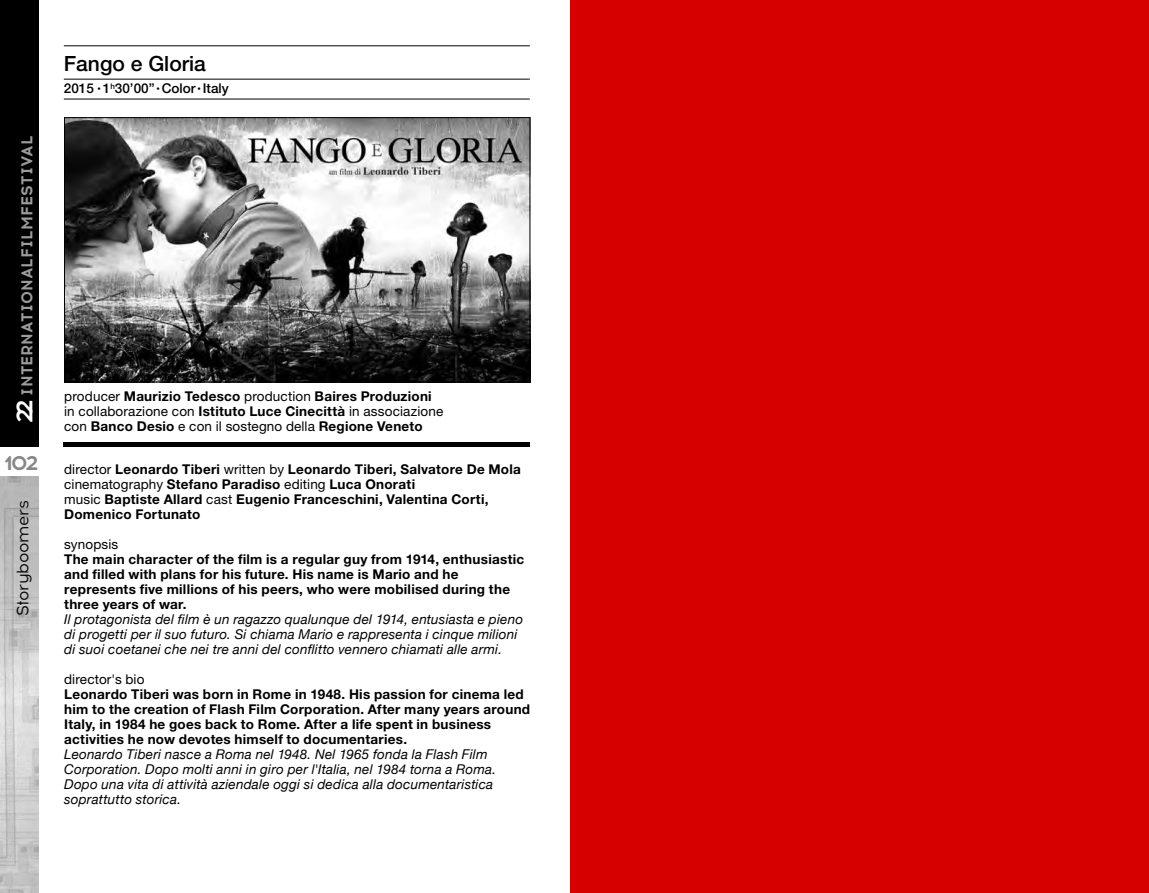
<style>
.page{position:relative;width:1149px;height:893px;background:#fff}
.page>*{position:absolute;margin:0;border:0;box-sizing:border-box;transform-origin:0 0}
.t1{font:500 21px "Helvetica Neue";color:#000}
.t2{font:700 20.25px "Acrom";color:#878786}
.t3{font:16.5px "Acrom";letter-spacing:-.025em;color:#000}
.t4{font:700 15.75px "Acrom";letter-spacing:.01em;color:#9c9c9c}
.t5{font:700 13.5px/15px "Helvetica Neue";letter-spacing:.02em;color:#000}
.t6{font:italic 13.5px/15px "Helvetica Neue";letter-spacing:.015em;color:#000}
.t7{font:500 13.5px "Helvetica Neue";color:#000}
.t8{font:13.5px "Helvetica Neue";letter-spacing:.01em;color:#000}
.s1{font-size:22.5px;color:#fff}
.s2{font-weight:400}
</style>
<div class="page">
<div style="left:0;top:0;width:38px;height:446px;background:#000"></div>
<img style="left:0;top:476px;width:38px;height:417px">
<div style="left:63px;top:442px;width:466px;height:5px;background:#000"></div>
<hr style="left:64px;top:46px;width:465px;height:1px;background:#000">
<hr style="left:64px;top:79px;width:465px;height:1px;background:#000">
<hr style="left:64px;top:99px;width:465px;height:1px;background:#000">
<img style="left:66px;top:119px;width:462px;height:261px">
<div style="left:64px;top:117px;width:466px;height:265px;border:1px solid #000"></div>
<div style="left:570px;top:0;width:578px;height:893px;background:#d60000"></div>
<p class="t4" style="left:16px;top:423px;width:288px;rotate:-90deg"><span class="s1">22</span> INTERNATIONALFILMFESTIVAL</p>
<h2 class="t2" style="left:4px;top:449px;width:36px">102</h2>
<p class="t3" style="left:12px;top:616px;width:117px;rotate:-90deg">Storyboomers</p>
<h1 class="t1" style="left:64px;top:51px;width:144px">Fango e Gloria</h1>
<p class="t7" style="left:64px;top:80px;width:166px">2015 <sup>•</sup> 1<sup>h</sup>30’00” <sup>•</sup> Color <sup>•</sup> Italy</p>
<p class="t5" style="left:64px;top:388px;width:380px"><span class="s2">producer</span> Maurizio Tedesco <span class="s2">production</span> Baires Produzioni <span class="s2">in collaborazione con</span> Istituto Luce Cinecittà <span class="s2">in associazione con</span> Banco Desio <span class="s2">e con il sostegno della</span> Regione Veneto</p>
<p class="t5" style="left:64px;top:461px;width:458px"><span class="s2">director</span> Leonardo Tiberi <span class="s2">written by</span> Leonardo Tiberi, Salvatore De Mola <span class="s2">cinematography</span> Stefano Paradiso <span class="s2">editing</span> Luca Onorati<br><span class="s2">music</span> Baptiste Allard <span class="s2">cast</span> Eugenio Franceschini, Valentina Corti, Domenico Fortunato</p>
<p class="t8" style="left:64px;top:536px;width:55px">synopsis</p>
<p class="t5" style="left:64px;top:551px;width:461px">The main character of the film is a regular guy from 1914, enthusiastic and filled with plans for his future. His name is Mario and he represents five millions of his peers, who were mobilised during the three years of war.</p>
<p class="t6" style="left:64px;top:612px;width:460px">Il protagonista del film è un ragazzo qualunque del 1914, entusiasta e pieno di progetti per il suo futuro. Si chiama Mario e rappresenta i cinque milioni di suoi coetanei che nei tre anni del conflitto vennero chiamati alle armi.</p>
<p class="t8" style="left:64px;top:671px;width:82px">director's bio</p>
<p class="t5" style="left:64px;top:686px;width:467px">Leonardo Tiberi was born in Rome in 1948. His passion for cinema led him to the creation of Flash Film Corporation. After many years around Italy, in 1984 he goes back to Rome. After a life spent in business activities he now devotes himself to documentaries.</p>
<p class="t6" style="left:64px;top:747px;width:433px">Leonardo Tiberi nasce a Roma nel 1948. Nel 1965 fonda la Flash Film Corporation. Dopo molti anni in giro per l'Italia, nel 1984 torna a Roma.<br>Dopo una vita di attività aziendale oggi si dedica alla documentaristica soprattutto storica.</p>
</div>
